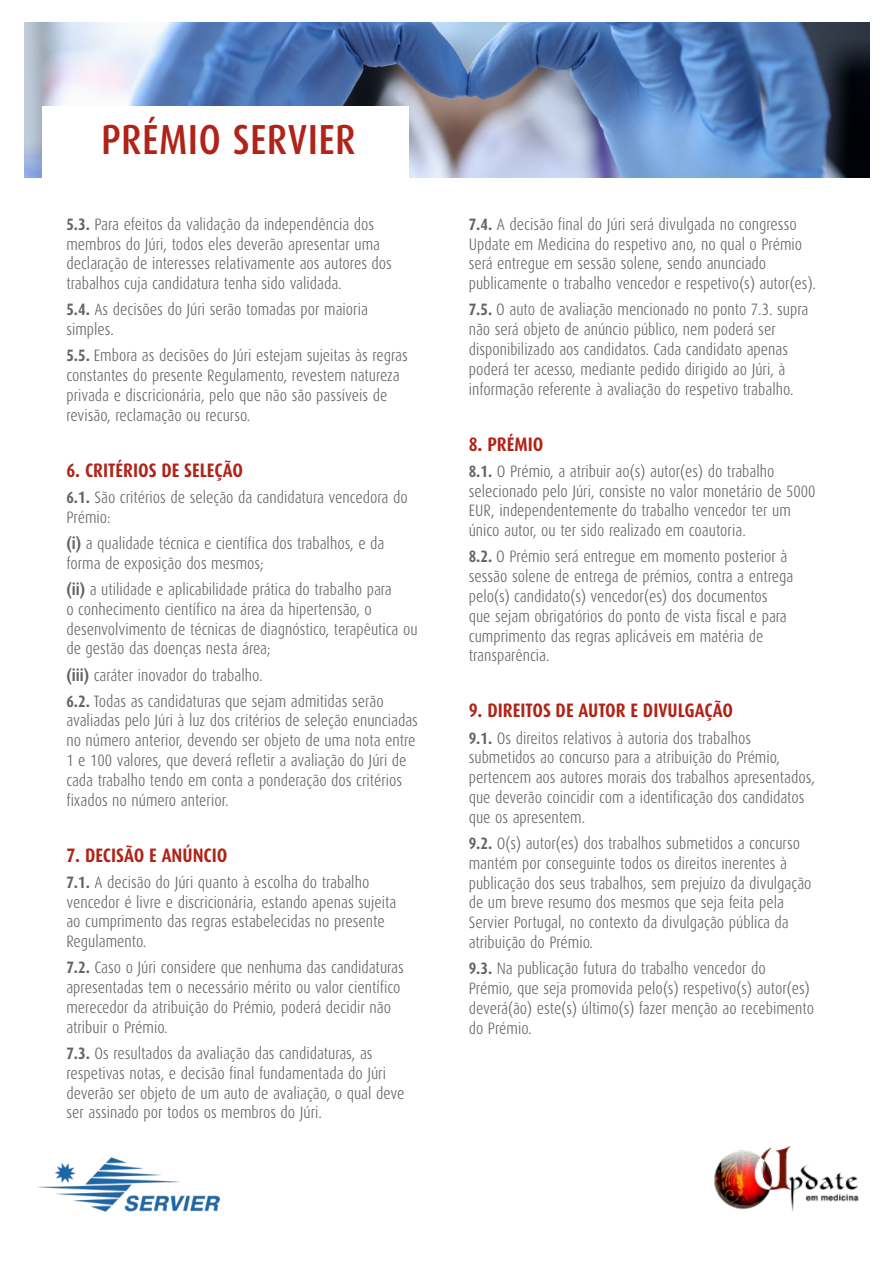
<style>
.page{position:relative;width:893px;height:1263px;background:#fff}
.page>*{position:absolute;margin:0;border:0;box-sizing:border-box;transform-origin:0 0}
.t1{font:500 42px "Dax Condensed";letter-spacing:.01em;color:#b02318}
.t2{font:700 19.5px "Dax Condensed";color:#b02318}
.t3{font:300 16.5px/19.8px "Dax Condensed";color:#636366}
.s1{font-weight:700}
</style>
<div class="page">
<img style="left:24px;top:22px;width:846px;height:156px">
<img style="left:714px;top:1146px;width:145px;height:66px">
<img style="left:37px;top:1157px;width:182px;height:55px">
<div style="left:43px;top:106px;width:366px;height:73px;background:#fff"></div>
<h1 class="t1" style="left:101px;top:117px;width:256px">PRÉMIO SERVIER</h1>
<p class="t3" style="left:66px;top:214px;width:327px"><span class="s1">5.3.</span> Para efeitos da validação da independência dos membros do Júri, todos eles deverão apresentar uma declaração de interesses relativamente aos autores dos trabalhos cuja candidatura tenha sido validada.</p>
<p class="t3" style="left:66px;top:300px;width:303px"><span class="s1">5.4.</span> As decisões do Júri serão tomadas por maioria simples.</p>
<p class="t3" style="left:66px;top:346px;width:343px"><span class="s1">5.5.</span> Embora as decisões do Júri estejam sujeitas às regras constantes do presente Regulamento, revestem natureza privada e discricionária, pelo que não são passíveis de revisão, reclamação ou recurso.</p>
<p class="t2" style="left:66px;top:459px;width:178px">6. CRITÉRIOS DE SELEÇÃO</p>
<p class="t3" style="left:66px;top:488px;width:343px"><span class="s1">6.1.</span> São critérios de seleção da candidatura vencedora do<br>Prémio:</p>
<p class="t3" style="left:66px;top:534px;width:320px"><span class="s1">(i)</span> a qualidade técnica e científica dos trabalhos, e da forma de exposição dos mesmos;</p>
<p class="t3" style="left:66px;top:579px;width:353px"><span class="s1">(ii)</span> a utilidade e aplicabilidade prática do trabalho para<br>o conhecimento científico na área da hipertensão, o desenvolvimento de técnicas de diagnóstico, terapêutica ou de gestão das doenças nesta área;</p>
<p class="t3" style="left:66px;top:665px;width:198px"><span class="s1">(iii)</span> caráter inovador do trabalho.</p>
<p class="t3" style="left:66px;top:691px;width:353px"><span class="s1">6.2.</span> Todas as candidaturas que sejam admitidas serão avaliadas pelo Júri à luz dos critérios de seleção enunciadas no número anterior, devendo ser objeto de uma nota entre 1 e 100 valores, que deverá refletir a avaliação do Júri de cada trabalho tendo em conta a ponderação dos critérios fixados no número anterior.</p>
<p class="t2" style="left:66px;top:844px;width:163px">7. DECISÃO E ANÚNCIO</p>
<p class="t3" style="left:66px;top:872px;width:331px"><span class="s1">7.1.</span> A decisão do Júri quanto à escolha do trabalho vencedor é livre e discricionária, estando apenas sujeita ao cumprimento das regras estabelecidas no presente Regulamento.</p>
<p class="t3" style="left:66px;top:958px;width:339px"><span class="s1">7.2.</span> Caso o Júri considere que nenhuma das candidaturas apresentadas tem o necessário mérito ou valor científico merecedor da atribuição do Prémio, poderá decidir não atribuir o Prémio.</p>
<p class="t3" style="left:66px;top:1044px;width:340px"><span class="s1">7.3.</span> Os resultados da avaliação das candidaturas, as respetivas notas, e decisão final fundamentada do Júri deverão ser objeto de um auto de avaliação, o qual deve ser assinado por todos os membros do Júri.</p>
<p class="t3" style="left:469px;top:214px;width:349px"><span class="s1">7.4.</span> A decisão final do Júri será divulgada no congresso Update em Medicina do respetivo ano, no qual o Prémio será entregue em sessão solene, sendo anunciado publicamente o trabalho vencedor e respetivo(s) autor(es).</p>
<p class="t3" style="left:469px;top:300px;width:341px"><span class="s1">7.5.</span> O auto de avaliação mencionado no ponto 7.3. supra não será objeto de anúncio público, nem poderá ser disponibilizado aos candidatos. Cada candidato apenas poderá ter acesso, mediante pedido dirigido ao Júri, à informação referente à avaliação do respetivo trabalho.</p>
<p class="t2" style="left:469px;top:433px;width:76px">8. PRÉMIO</p>
<p class="t3" style="left:469px;top:461px;width:348px"><span class="s1">8.1.</span> O Prémio, a atribuir ao(s) autor(es) do trabalho selecionado pelo Júri, consiste no valor monetário de 5000<br>EUR, independentemente do trabalho vencedor ter um único autor, ou ter sido realizado em coautoria.</p>
<p class="t3" style="left:469px;top:547px;width:326px"><span class="s1">8.2.</span> O Prémio será entregue em momento posterior à sessão solene de entrega de prémios, contra a entrega pelo(s) candidato(s) vencedor(es) dos documentos que sejam obrigatórios do ponto de vista fiscal e para cumprimento das regras aplicáveis em matéria de transparência.</p>
<p class="t2" style="left:469px;top:700px;width:266px">9. DIREITOS DE AUTOR E DIVULGAÇÃO</p>
<p class="t3" style="left:469px;top:728px;width:348px"><span class="s1">9.1.</span> Os direitos relativos à autoria dos trabalhos submetidos ao concurso para a atribuição do Prémio, pertencem aos autores morais dos trabalhos apresentados, que deverão coincidir com a identificação dos candidatos que os apresentem.</p>
<p class="t3" style="left:469px;top:833px;width:344px"><span class="s1">9.2.</span> O(s) autor(es) dos trabalhos submetidos a concurso mantém por conseguinte todos os direitos inerentes à publicação dos seus trabalhos, sem prejuízo da divulgação de um breve resumo dos mesmos que seja feita pela Servier Portugal, no contexto da divulgação pública da atribuição do Prémio.</p>
<p class="t3" style="left:469px;top:959px;width:347px"><span class="s1">9.3.</span> Na publicação futura do trabalho vencedor do<br>Prémio, que seja promovida pelo(s) respetivo(s) autor(es) deverá(ão) este(s) último(s) fazer menção ao recebimento do Prémio.</p>
</div>
